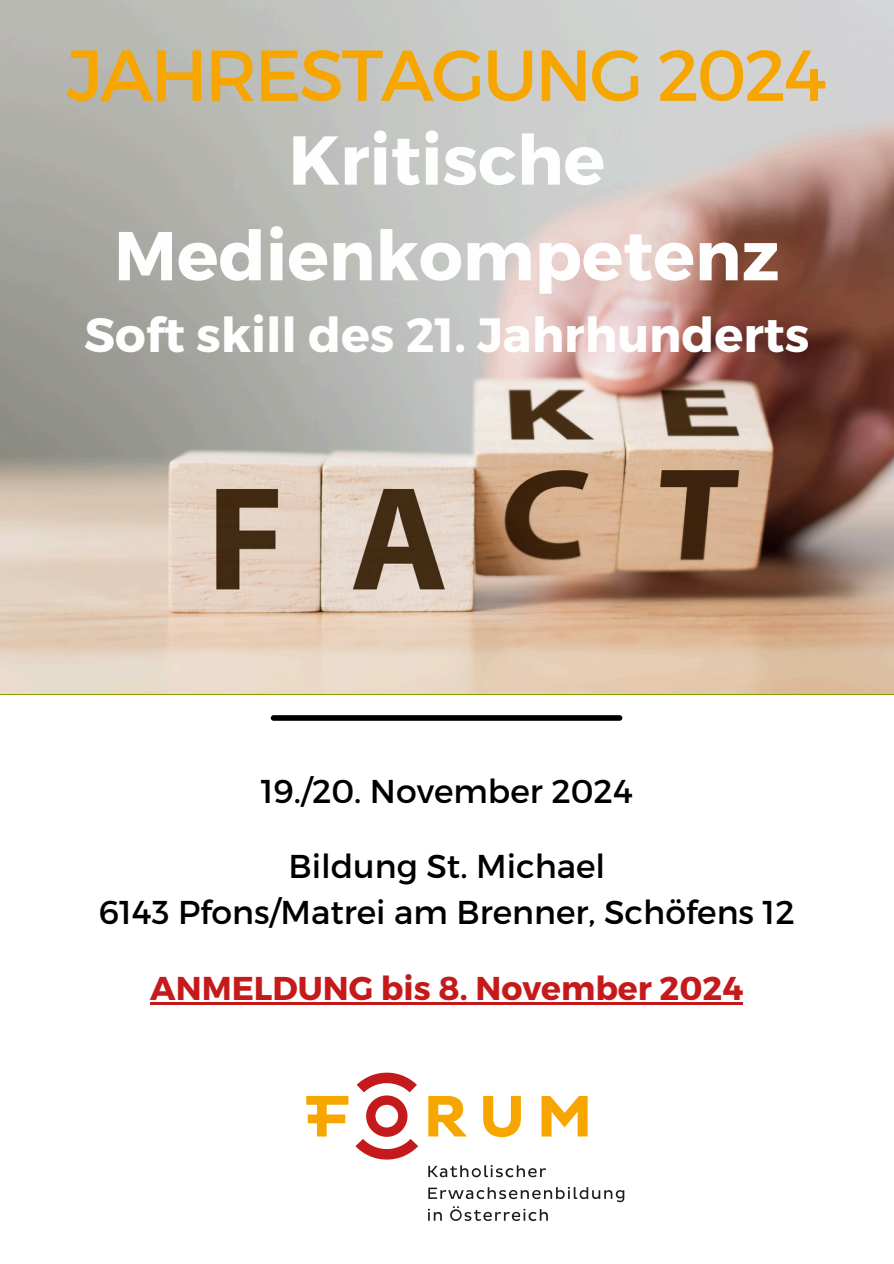
<style>
.page{position:relative;width:894px;height:1264px;background:#fff}
.page>*{position:absolute;margin:0;border:0;box-sizing:border-box;transform-origin:0 0}
.t1{font:71.85px "Montserrat";letter-spacing:-.035em;color:#f7a600}
.t2{font:700 69px/95.7px "Montserrat";color:#fffefe;text-align:center}
.t3{font:700 48px "Montserrat";color:#fffefe}
.t4{font:33px "Montserrat";color:#000}
.t5{font:700 33px "Montserrat";color:#c51a1b}
</style>
<div class="page">
<svg style="left:306px;top:1095px;width:42px;height:41px"></svg>
<svg style="left:428px;top:1095px;width:39px;height:41px"></svg>
<svg style="left:483px;top:1095px;width:37px;height:42px"></svg>
<svg style="left:541px;top:1095px;width:46px;height:41px"></svg>
<svg style="left:355px;top:1072px;width:63px;height:87px"></svg>
<svg style="left:428px;top:1165px;width:118px;height:12px"></svg>
<svg style="left:428px;top:1186px;width:196px;height:34px"></svg>
<div style="left:271px;top:715px;width:351px;height:5px;background:#000;border-radius:3px"></div>
<img style="left:0;top:0;width:893px;height:693px">
<hr style="left:150px;top:1002px;width:317px;height:2px;background:#c51a1b">
<svg style="left:467px;top:1002px;width:8px;height:2px"></svg>
<hr style="left:475px;top:1002px;width:268px;height:2px;background:#c51a1b">
<h1 class="t1" style="left:67px;top:29px;width:761px">JAHRESTAGUNG 2024</h1>
<p class="t2" style="left:114px;top:109px;width:666px">Kritische<br>Medienkompetenz</p>
<p class="t3" style="left:84px;top:304px;width:726px">Soft skill des 21. Jahrhunderts</p>
<h2 class="t4" style="left:261px;top:769px;width:373px">19./20. November 2024</h2>
<p class="t4" style="left:288px;top:845px;width:318px">Bildung St. Michael</p>
<p class="t4" style="left:99px;top:891px;width:697px">6143 Pfons/Matrei am Brenner, Schöfens 12</p>
<p class="t5" style="left:150px;top:966px;width:594px">ANMELDUNG bis 8. November 2024</p>
</div>
